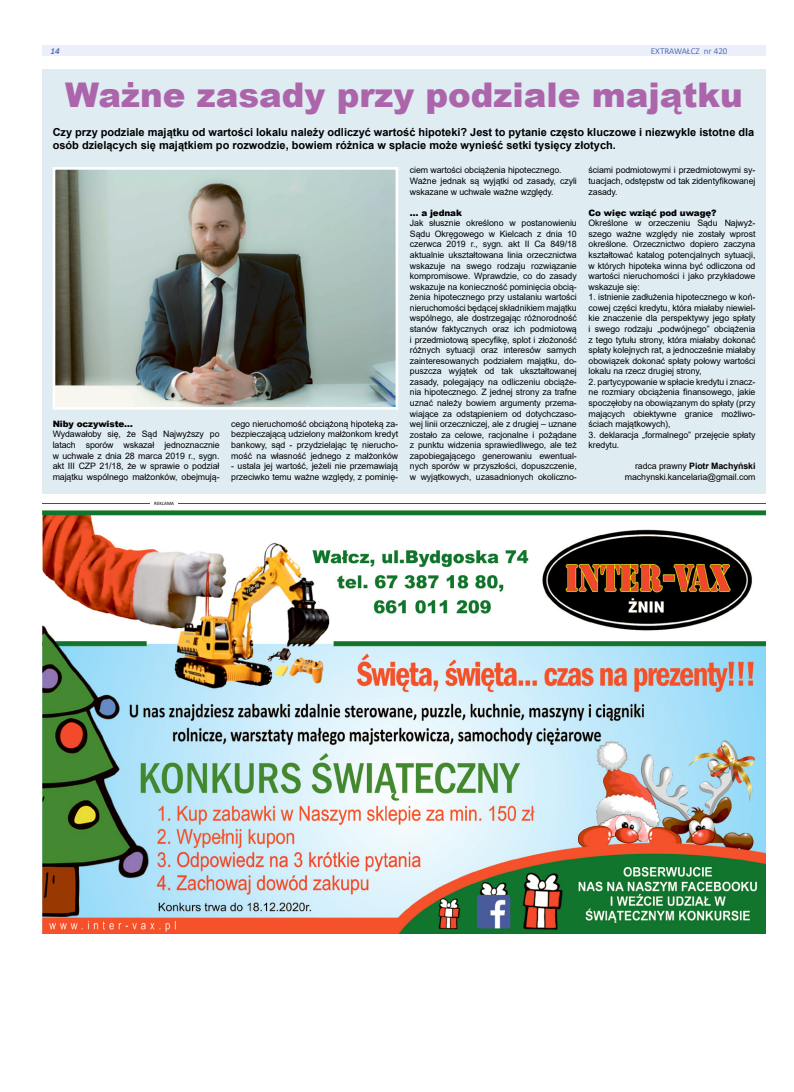
<style>
.page{position:relative;width:794px;height:1092px;background:#fff}
.page>*{position:absolute;margin:0;border:0;box-sizing:border-box;transform-origin:0 0}
.t1{font:900 34px "Arial";color:#ac65ab}
.t2{font:700 11px/13.2px "Arial";color:#000}
.t3{font:9px "Calibri";color:#5570b6}
.t4{font:italic 700 9px "Calibri";color:#5b72b9}
.t5{font:8.8px/10.6px "Arial";letter-spacing:-.01em;color:#000;text-align:justify}
.t6{font:900 8.8px "Arial";letter-spacing:-.01em;color:#000}
.t7{font:5px "Calibri";color:#000}
.s1{font-weight:700}
</style>
<div class="page">
<div style="left:43px;top:45px;width:722px;height:11px;background:#ebeff9"></div>
<img style="left:43px;top:510px;width:722px;height:423px">
<hr style="left:43px;top:503px;width:722px;height:1px;background:#9e2e2d">
<hr style="left:151px;top:501px;width:27px;height:4px;background:#fff">
<div style="left:43px;top:69px;width:722px;height:424px;background:#dfecf2"></div>
<img style="left:57px;top:171px;width:337px;height:234px">
<div style="left:53px;top:167px;width:345px;height:242px;border:3px solid #fff"></div>
<p class="t4" style="left:50px;top:44px;width:11px">14</p>
<p class="t3" style="left:651px;top:44px;width:78px">EXTRAWAŁCZ nr 420</p>
<h1 class="t1" style="left:65px;top:70px;width:679px">Ważne zasady przy podziale majątku</h1>
<p class="t2" style="left:53px;top:125px;width:703px">Czy przy podziale majątku od wartości lokalu należy odliczyć wartość hipoteki? Jest to pytanie często kluczowe i niezwykle istotne dla osób dzielących się majątkiem po rozwodzie, bowiem różnica w spłacie może wynieść setki tysięcy złotych.</p>
<p class="t6" style="left:53px;top:417px;width:82px">Niby oczywiste…</p>
<p class="t5" style="left:53px;top:429px;width:168px">Wydawałoby się, że Sąd Najwyższy po latach sporów wskazał jednoznacznie w uchwale z dnia 28 marca 2019 r., sygn. akt III CZP 21/18, że w sprawie o podział majątku wspólnego małżonków, obejmują-</p>
<p class="t5" style="left:231px;top:418px;width:168px">cego nieruchomość obciążoną hipoteką za&shy;bezpieczającą udzielony małżonkom kredyt bankowy, sąd - przydzielając tę nierucho&shy;mość na własność jednego z małżonków</p>
<p class="t5" style="left:231px;top:460px;width:168px">- ustala jej wartość, jeżeli nie przemawiają przeciwko temu ważne względy, z pominię-</p>
<p class="t7" style="left:154px;top:500px;width:21px">REKLAMA</p>
<p class="t5" style="left:410px;top:165px;width:168px;text-align:left">ciem wartości obciążenia hipotecznego.<br>Ważne jednak są wyjątki od zasady, czyli wskazane w uchwale ważne względy.</p>
<p class="t6" style="left:410px;top:206px;width:54px">… a jednak</p>
<p class="t5" style="left:410px;top:218px;width:168px">Jak słusznie określono w postanowieniu Sądu Okręgowego w Kielcach z dnia 10 czerwca 2019 r., sygn. akt II Ca 849/18 aktualnie ukształtowana linia orzecznictwa wskazuje na swego rodzaju rozwiązanie kompromisowe. Wprawdzie, co do zasady wskazuje na konieczność pominięcia obcią&shy;żenia hipotecznego przy ustalaniu wartości nieruchomości będącej składnikiem majątku wspólnego, ale dostrzegając różnorodność stanów faktycznych oraz ich podmiotową i przedmiotową specyfikę, splot i złożoność różnych sytuacji oraz interesów samych zainteresowanych podziałem majątku, do&shy;puszcza wyjątek od tak ukształtowanej zasady, polegający na odliczeniu obciąże&shy;nia hipotecznego. Z jednej strony za trafne uznać należy bowiem argumenty przema&shy;wiające za odstąpieniem od dotychczaso&shy;wej linii orzeczniczej, ale z drugiej – uznane zostało za celowe, racjonalne i pożądane z punktu widzenia sprawiedliwego, ale też zapobiegającego generowaniu ewentual&shy;nych sporów w przyszłości, dopuszczenie, w wyjątkowych, uzasadnionych okoliczno-</p>
<p class="t5" style="left:588px;top:165px;width:168px">ściami podmiotowymi i przedmiotowymi sy&shy;tuacjach, odstępstw od tak zidentyfikowanej zasady.</p>
<p class="t6" style="left:588px;top:206px;width:130px">Co więc wziąć pod uwagę?</p>
<p class="t5" style="left:588px;top:218px;width:168px">Określone w orzeczeniu Sądu Najwyż&shy;szego ważne względy nie zostały wprost określone. Orzecznictwo dopiero zaczyna kształtować katalog potencjalnych sytuacji, w których hipoteka winna być odliczona od wartości nieruchomości i jako przykładowe wskazuje się:</p>
<p class="t5" style="left:588px;top:292px;width:168px">1. istnienie zadłużenia hipotecznego w koń&shy;cowej części kredytu, która miałaby niewiel&shy;kie znaczenie dla perspektywy jego spłaty i swego rodzaju „podwójnego” obciążenia z tego tytułu strony, która miałaby dokonać spłaty kolejnych rat, a jednocześnie miałaby obowiązek dokonać spłaty połowy wartości lokalu na rzecz drugiej strony,</p>
<p class="t5" style="left:588px;top:376px;width:168px">2. partycypowanie w spłacie kredytu i znacz&shy;ne rozmiary obciążenia finansowego, jakie spoczęłoby na obowiązanym do spłaty (przy mających obiektywne granice możliwo&shy;ściach majątkowych),</p>
<p class="t5" style="left:588px;top:429px;width:168px">3. deklaracja „formalnego” przejęcie spłaty kredytu.</p>
<p class="t5" style="left:625px;top:461px;width:132px;text-align:right">radca prawny <span class="s1">Piotr Machyński </span>machynski.kancelaria@gmail.com</p>
</div>
